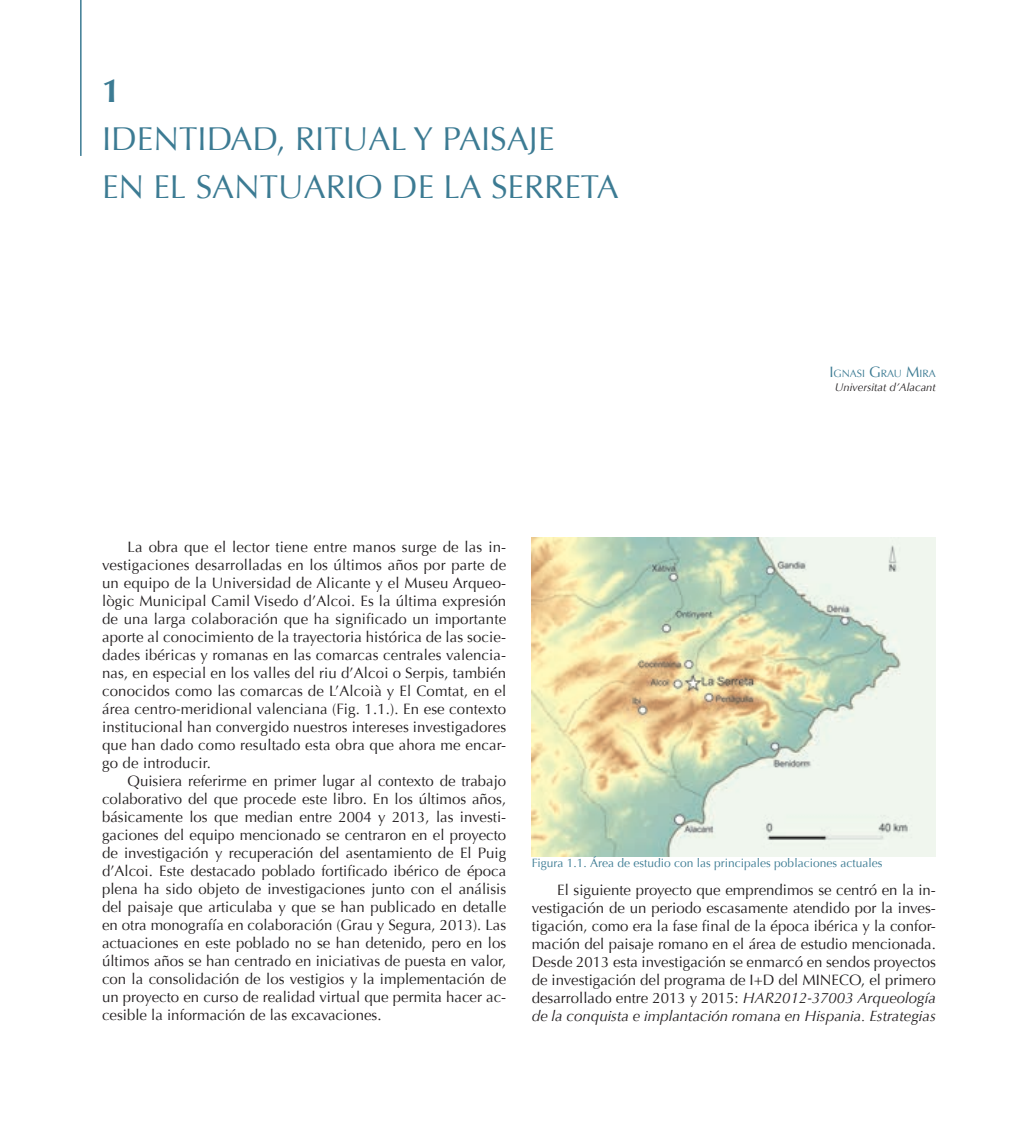
<style>
.page{position:relative;width:1021px;height:1127px;background:#fff}
.page>*{position:absolute;margin:0;border:0;box-sizing:border-box;transform-origin:0 0}
.titul{font:33px "Optima";color:#3c7b93}
.t1{font:700 33px "Optima";color:#3c7b93}
.Optima{font:15px/18px "Optima";color:#231f20;text-align:justify}
.Peus_Fotos{font:12px "Optima";color:#3c7b93}
.Optima-2{font:italic 11.25px "Optima";color:#231f20}
.Optima-3{font:10.5px "Optima";color:#3c7b93}
.s1{font-size:15px}
.s2{font-style:italic}
</style>
<div class="page">
<hr style="left:80px;top:0;width:2px;height:156px;background:#3c7b93">
<img style="left:531px;top:538px;width:404px;height:318px">
<p class="t1" style="left:102px;top:71px;width:20px">1</p>
<p class="titul" style="left:102px;top:119px;width:454px">IDENTIDAD, RITUAL Y PAISAJE</p>
<p class="titul" style="left:102px;top:167px;width:518px">EN EL SANTUARIO DE LA SERRETA</p>
<p class="Optima-3" style="left:829px;top:368px;width:108px"><span class="s1">I</span>GNASI <span class="s1">G</span> RAU <span class="s1">M</span>I RA</p>
<p class="Optima-2" style="left:834px;top:380px;width:103px">Universitat d’Alacant</p>
<p class="Optima" style="left:102px;top:538px;width:405px;text-indent:26px">La obra que el lector tiene entre manos surge de las in&shy;vestigaciones desarrolladas en los últimos años por parte de un equipo de la Universidad de Alicante y el Museu Arqueo&shy;lògic Municipal Camil Visedo d’Alcoi. Es la última expresión de una larga colaboración que ha significado un importante aporte al conocimiento de la trayectoria histórica de las socie&shy;dades ibéricas y romanas en las comarcas centrales valencia&shy;nas, en especial en los valles del riu d’Alcoi o Serpis, también conocidos como las comarcas de L’Alcoià y El Comtat, en el área centro<span class="s2">-</span>meridional valenciana (Fig. 1.1.). En ese contexto institucional han convergido nuestros intereses investigadores que han dado como resultado esta obra que ahora me encar&shy;go de introducir.</p>
<p class="Optima" style="left:102px;top:772px;width:405px;text-indent:26px">Quisiera referirme en primer lugar al contexto de trabajo colaborativo del que procede este libro. En los últimos años, básicamente los que median entre 2004 y 2013, las investi&shy;gaciones del equipo mencionado se centraron en el proyecto de investigación y recuperación del asentamiento de El Puig d’Alcoi. Este destacado poblado fortificado ibérico de época plena ha sido objeto de investigaciones junto con el análisis del paisaje que articulaba y que se han publicado en detalle en otra monografía en colaboración (Grau y Segura, 2013). Las actuaciones en este poblado no se han detenido, pero en los últimos años se han centrado en iniciativas de puesta en valor, con la consolidación de los vestigios y la implementación de un proyecto en curso de realidad virtual que permita hacer ac&shy;cesible la información de las excavaciones.</p>
<p class="Peus_Fotos" style="left:531px;top:856px;width:352px">Figura 1.1. Área de estudio con las principales poblaciones actuales</p>
<p class="Optima" style="left:531px;top:881px;width:405px;text-indent:26px">El siguiente proyecto que emprendimos se centró en la in&shy;vestigación de un periodo escasamente atendido por la inves&shy;tigación, como era la fase final de la época ibérica y la confor&shy;mación del paisaje romano en el área de estudio mencionada.<br>Desde 2013 esta investigación se enmarcó en sendos proyectos de investigación del programa de I+D del MINECO, el primero desarrollado entre 2013 y 2015: <span class="s2">HAR2012-37003 Arqueología de la conquista e implantación romana en Hispania. Estrategias</span></p>
</div>
